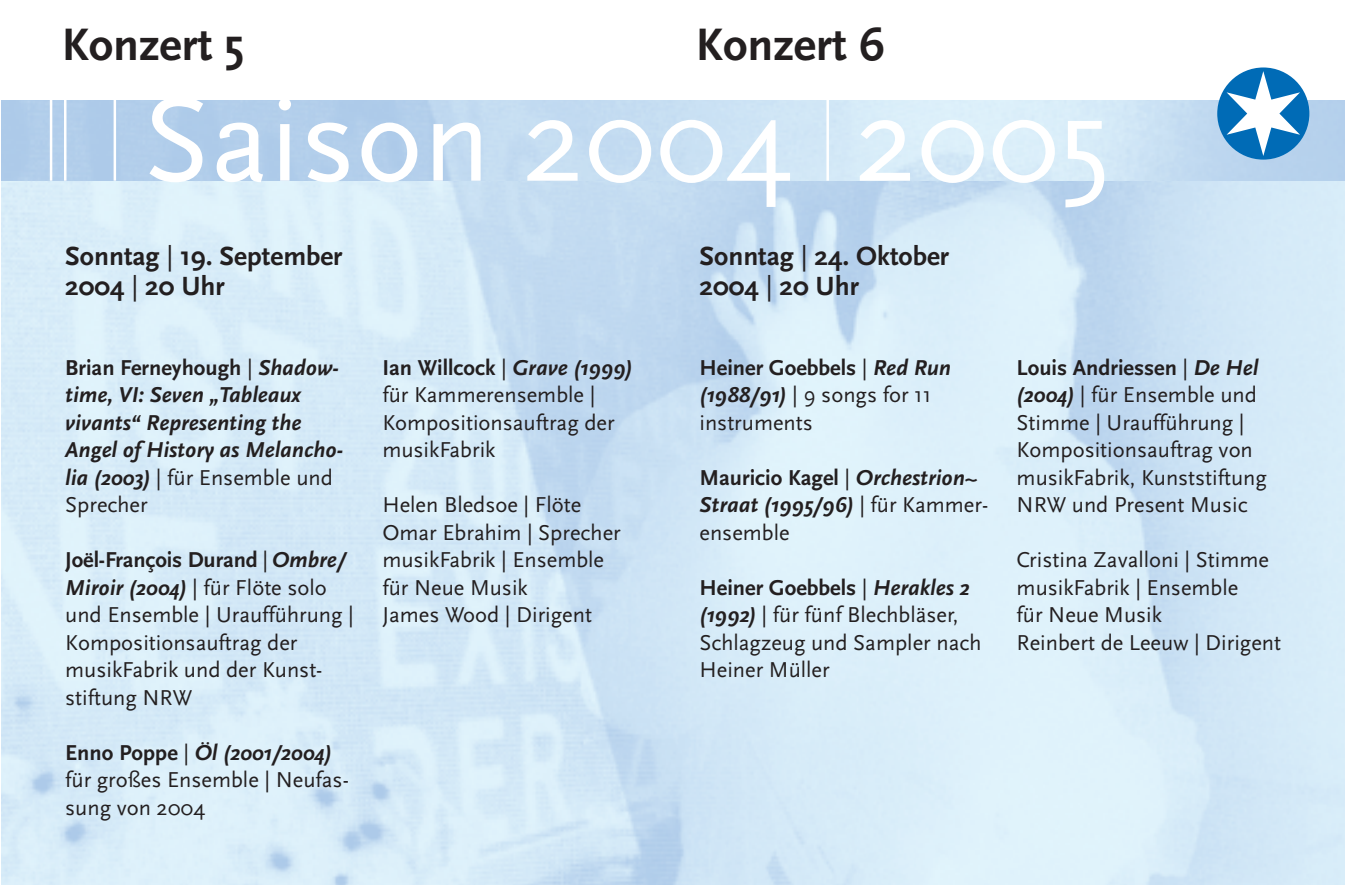
<style>
.page{position:relative;width:1345px;height:885px;background:#fff}
.page>*{position:absolute;margin:0;border:0;box-sizing:border-box;transform-origin:0 0}
.t1{font:125px "Scala Sans";color:#fff}
.t2{font:700 47.5px "Scala Sans";color:#231f20}
.t3{font:700 27.5px/30px "Scala Sans";color:#231f20}
.t4{font:22.5px/27.5px "Scala Sans";color:#231f20}
.t5{font:italic 700 22.5px/27.5px "Scala Sans";color:#231f20}
.s1{font-weight:400}
.s2{font-style:normal}
.s3{font-weight:400;font-style:normal}
.s4{font-weight:700}
.s5{font-weight:700;font-style:italic}
</style>
<div class="page">
<svg style="left:1px;top:99px;width:1344px;height:82px;background:#c3dbf1"></svg>
<hr style="left:64px;top:99px;width:2px;height:82px;background:#fff">
<hr style="left:114px;top:99px;width:2px;height:82px;background:#fff">
<hr style="left:50px;top:99px;width:2px;height:82px;background:#fff">
<div style="left:1217px;top:67px;width:92px;height:93px;background:#006bb6;border-radius:50%"></div>
<svg style="left:1227px;top:71px;width:73px;height:85px"></svg>
<hr style="left:826px;top:99px;width:3px;height:82px;background:#fff">
<h2 class="t2" style="left:62px;top:26px;width:184px">Konzert 5</h2>
<h2 class="t2" style="left:696px;top:26px;width:190px">Konzert 6</h2>
<h1 class="t1" style="left:143px;top:92px;width:969px">Saison 2004 2005</h1>
<p class="t3" style="left:65px;top:243px;width:279px">Sonntag <span class="s1">|</span> 19. September<br>2004 <span class="s1">|</span> 20 Uhr</p>
<p class="t5" style="left:65px;top:356px;width:279px"><span class="s2">Brian Ferneyhough</span> <span class="s3">|</span> Shadow&shy;time, VI: Seven „Tableaux vivants“ Representing the<br>Angel of History as Melancho&shy;lia (2003) <span class="s3">| für Ensemble und<br>Sprecher</span></p>
<p class="t4" style="left:65px;top:548px;width:290px"><span class="s4">Joël-François Durand</span> | <span class="s5">Ombre/<br>Miroir (2004)</span> | für Flöte solo und Ensemble | Uraufführung |<br>Kompositionsauftrag der musikFabrik und der Kunst&shy;stiftung NRW</p>
<p class="t4" style="left:65px;top:741px;width:285px"><span class="s4">Enno Poppe</span> | <span class="s5">Öl (2001/2004) </span>für großes Ensemble | Neufas&shy;sung von 2004</p>
<p class="t4" style="left:382px;top:356px;width:252px"><span class="s4">Ian Willcock</span> | <span class="s5">Grave (1999) </span>für Kammerensemble |<br>Kompositionsauftrag der musikFabrik</p>
<p class="t4" style="left:382px;top:493px;width:240px">Helen Bledsoe | Flöte<br>Omar Ebrahim | Sprecher musikFabrik | Ensemble für Neue Musik<br>James Wood | Dirigent</p>
<p class="t3" style="left:699px;top:243px;width:251px">Sonntag <span class="s1">|</span> 24. Oktober<br>2004 <span class="s1">|</span> 20 Uhr</p>
<p class="t4" style="left:699px;top:356px;width:253px"><span class="s4">Heiner Goebbels</span> | <span class="s5">Red Run (1988/91)</span> | 9 songs for 11 instruments</p>
<p class="t5" style="left:699px;top:466px;width:290px"><span class="s2">Mauricio Kagel</span> <span class="s3">|</span> Orchestrion~<br>Straat (1995/96) <span class="s3">| für Kammer&shy;ensemble</span></p>
<p class="t4" style="left:699px;top:576px;width:283px"><span class="s4">Heiner Goebbels</span> | <span class="s5">Herakles 2 (1992)</span> | für fünf Blechbläser,<br>Schlagzeug und Sampler nach<br>Heiner Müller</p>
<p class="t4" style="left:1017px;top:356px;width:252px"><span class="s4">Louis Andriessen</span> | <span class="s5">De Hel (2004)</span> | für Ensemble und<br>Stimme | Uraufführung |<br>Kompositionsauftrag von musikFabrik, Kunststiftung<br>NRW und Present Music</p>
<p class="t4" style="left:1017px;top:548px;width:266px">Cristina Zavalloni | Stimme musikFabrik | Ensemble<br>für Neue Musik<br>Reinbert de Leeuw | Dirigent</p>
</div>
